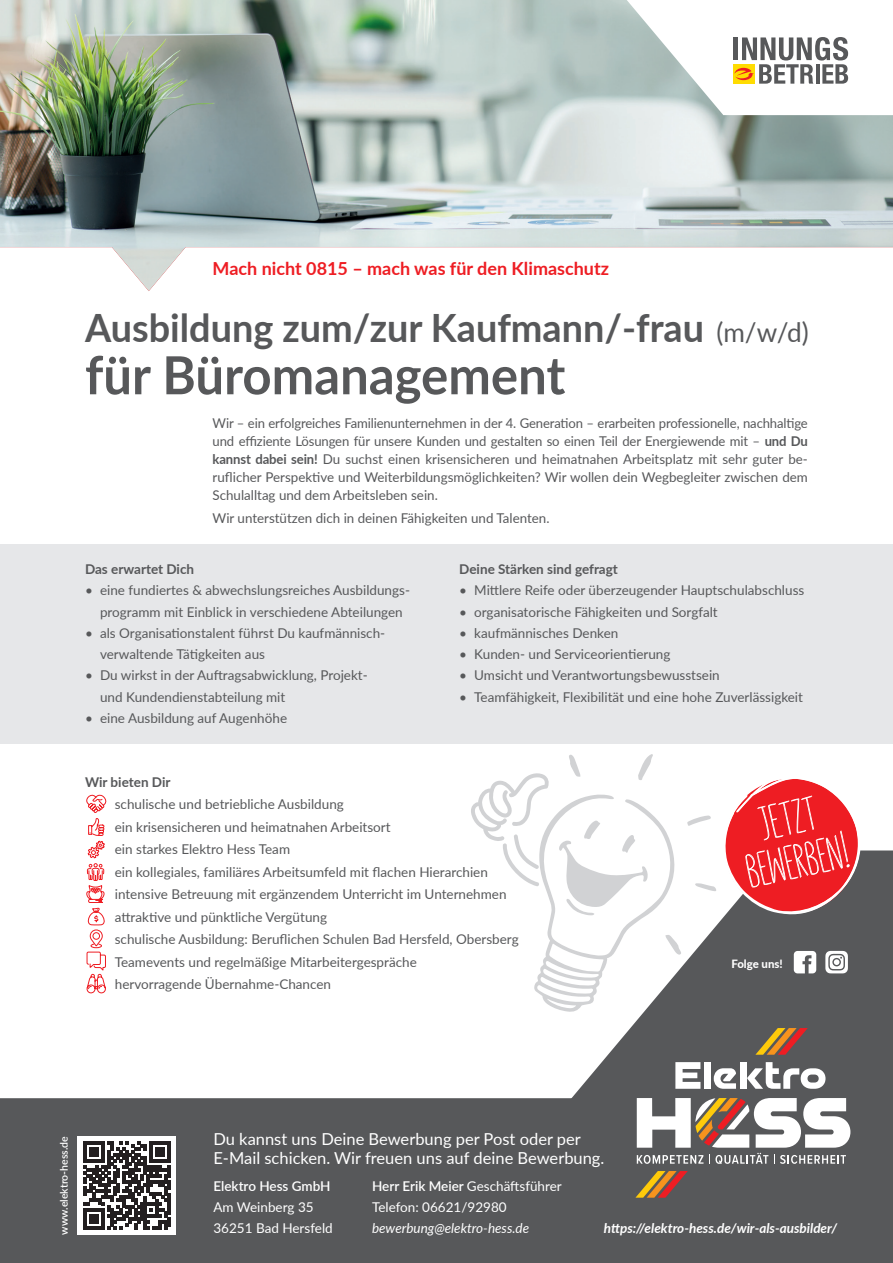
<style>
.page{position:relative;width:893px;height:1263px;background:#fff}
.page>*{position:absolute;margin:0;border:0;box-sizing:border-box;transform-origin:0 0}
.t1{font:700 52.5px "Lato";color:#57585a}
.t2{font:700 39px "Lato";color:#57585a}
.t3{font:700 18px "Lato";color:#ee1d23}
.t4{font:16.5px/19.5px "Lato";color:#fff}
.t5{font:13.5px/22.5px "Lato";color:#57585a}
.t6{font:13.5px/21.3px "Lato";color:#fff}
.t7{font:700 13.5px "Lato";color:#57585a}
.t8{font:italic 700 13.5px "Lato";color:#fff}
.t9{font:italic 13.5px "Lato";color:#fff}
.t10{font:600 13.5px "Lato";color:#fff}
.t11{font:800 11.4px "Lato";color:#fff}
.t12{font:600 10.5px "Lato";color:#fff}
.s1{font-weight:400;font-size:27px}
.s2{font-weight:700}
.s3{font-weight:600}
</style>
<div class="page">
<div style="left:0;top:544px;width:893px;height:200px;background:#e6e7e9"></div>
<img style="left:0;top:0;width:893px;height:291px">
<div style="left:572px;top:850px;width:321px;height:413px;background:#57585a"></div>
<div style="left:0;top:1098px;width:628px;height:165px;background:#57585a"></div>
<svg style="left:675px;top:1062px;width:25px;height:27px"></svg>
<div style="left:704px;top:1062px;width:7px;height:27px;background:#fff"></div>
<div style="left:740px;top:1062px;width:6px;height:27px;background:#fff"></div>
<svg style="left:714px;top:1068px;width:22px;height:21px"></svg>
<svg style="left:747px;top:1062px;width:78px;height:27px"></svg>
<svg style="left:755px;top:1028px;width:53px;height:27px"></svg>
<svg style="left:637px;top:1098px;width:213px;height:66px"></svg>
<svg style="left:635px;top:1171px;width:53px;height:27px"></svg>
<div style="left:78px;top:1136px;width:98px;height:98px;background:#fff"></div>
<svg style="left:83px;top:1141px;width:88px;height:88px"></svg>
<svg style="left:471px;top:754px;width:210px;height:258px"></svg>
<svg style="left:687px;top:779px;width:174px;height:136px"></svg>
<svg style="left:794px;top:951px;width:22px;height:22px"></svg>
<svg style="left:825px;top:951px;width:23px;height:22px"></svg>
<svg style="left:627px;top:0;width:266px;height:115px"></svg>
<svg style="left:86px;top:794px;width:21px;height:200px"></svg>
<h3 class="t3" style="left:213px;top:255px;width:398px">Mach nicht 0815 – mach was für den Klimaschutz</h3>
<h2 class="t2" style="left:85px;top:299px;width:725px">Ausbildung zum/zur Kaufmann/-frau <span class="s1">(m/w/d)</span></h2>
<h1 class="t1" style="left:85px;top:336px;width:482px">für Büromanagement</h1>
<p class="t5" style="left:213px;top:413px;width:597px;line-height:18px;text-align:justify">Wir – ein erfolgreiches Familienunternehmen in der 4. Generation – erarbeiten professionelle, nachhaltige und effiziente Lösungen für unsere Kunden und gestalten so einen Teil der Energiewende mit – <span class="s2">und Du kannst dabei sein!</span> Du suchst einen krisensicheren und heimatnahen Arbeitsplatz mit sehr guter be&shy;ruflicher Perspektive und Weiterbildungsmöglichkeiten? Wir wollen dein Wegbegleiter zwischen dem Schulalltag und dem Arbeitsleben sein.</p>
<p class="t5" style="left:213px;top:506px;width:338px">Wir unterstützen dich in deinen Fähigkeiten und Talenten.</p>
<p class="t7" style="left:85px;top:559px;width:111px">Das erwartet Dich</p>
<p class="t5" style="left:85px;top:579px;width:326px;line-height:21.3px;text-align:center">• eine fundiertes &amp; abwechslungsreiches Ausbildungs&shy;programm mit Einblick in verschiedene Abteilungen</p>
<p class="t5" style="left:100px;top:622px;width:287px;line-height:21.3px;text-indent:-15px">• als Organisationstalent führst Du kaufmännisch&shy;verwaltende Tätigkeiten aus</p>
<p class="t5" style="left:100px;top:664px;width:269px;line-height:21.3px;text-indent:-15px">• Du wirkst in der Auftragsabwicklung, Projekt&shy;und Kundendienstabteilung mit</p>
<p class="t5" style="left:85px;top:706px;width:204px">• eine Ausbildung auf Augenhöhe</p>
<p class="t7" style="left:459px;top:559px;width:160px">Deine Stärken sind gefragt</p>
<p class="t5" style="left:459px;top:579px;width:347px">• Mittlere Reife oder überzeugender Hauptschulabschluss</p>
<p class="t5" style="left:459px;top:600px;width:260px">• organisatorische Fähigkeiten und Sorgfalt</p>
<p class="t5" style="left:459px;top:621px;width:161px">• kaufmännisches Denken</p>
<p class="t5" style="left:459px;top:642px;width:213px">• Kunden- und Serviceorientierung</p>
<p class="t5" style="left:459px;top:664px;width:262px">• Umsicht und Verantwortungsbewusstsein</p>
<p class="t5" style="left:459px;top:685px;width:345px">• Teamfähigkeit, Flexibilität und eine hohe Zuverlässigkeit</p>
<p class="t7" style="left:85px;top:772px;width:87px">Wir bieten Dir</p>
<p class="t5" style="left:115px;top:792px;width:405px">schulische und betriebliche Ausbildung<br>ein krisensicheren und heimatnahen Arbeitsort<br>ein starkes Elektro Hess Team<br>ein kollegiales, familiäres Arbeitsumfeld mit flachen Hierarchien intensive Betreuung mit ergänzendem Unterricht im Unternehmen attraktive und pünktliche Vergütung<br>schulische Ausbildung: Beruflichen Schulen Bad Hersfeld, Obersberg Teamevents und regelmäßige Mitarbeitergespräche<br>hervorragende Übernahme-Chancen</p>
<p class="t11" style="left:731px;top:956px;width:53px">Folge uns!</p>
<p class="t12" style="left:57px;top:1234px;width:100px;rotate:-90deg">www.elektro-hess.de</p>
<p class="t4" style="left:213px;top:1128px;width:392px">Du kannst uns Deine Bewerbung per Post oder per<br>E-Mail schicken. Wir freuen uns auf deine Bewerbung.</p>
<p class="t6" style="left:372px;top:1174px;width:191px"><span class="s3">Herr Erik Meier</span> Geschäftsführer<br>Telefon: 06621/92980</p>
<p class="t9" style="left:372px;top:1219px;width:159px">bewerbung@elektro-hess.de</p>
<p class="t8" style="left:604px;top:1218px;width:235px">https://elektro-hess.de/wir-als-ausbilder/</p>
<p class="t10" style="left:213px;top:1176px;width:119px">Elektro Hess GmbH</p>
<p class="t6" style="left:213px;top:1196px;width:121px">Am Weinberg 35<br>36251 Bad Hersfeld</p>
</div>
